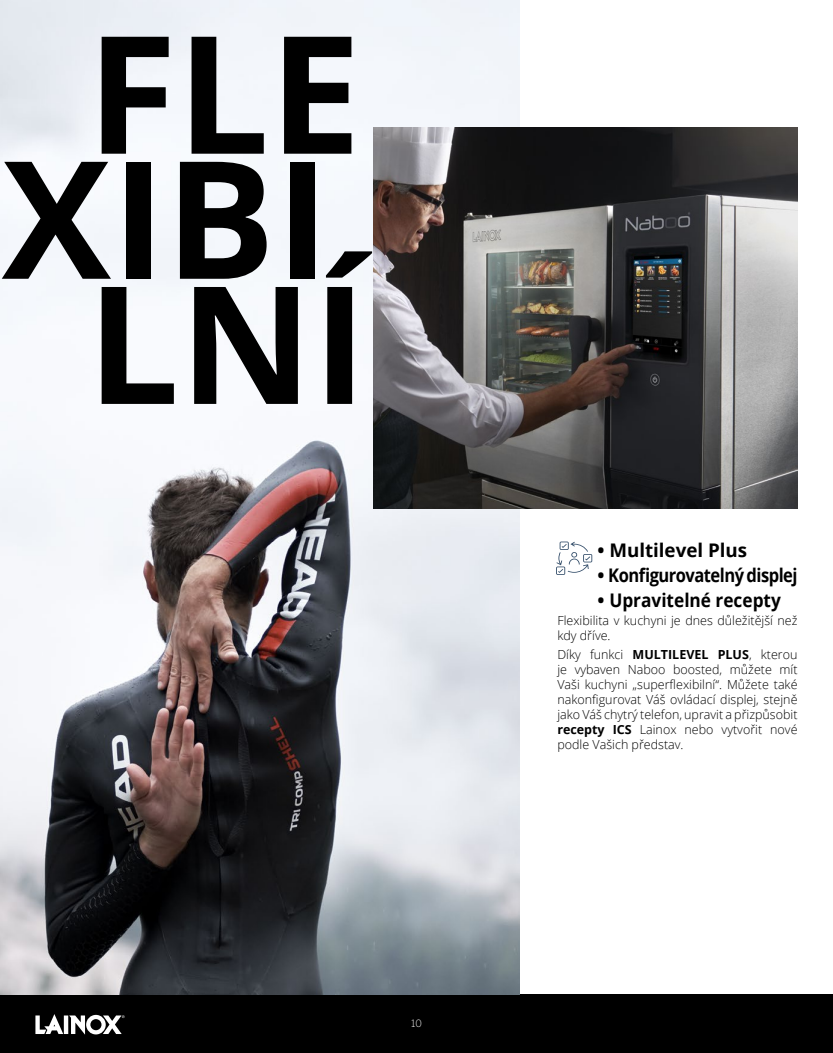
<style>
.page{position:relative;width:833px;height:1053px;background:#fff}
.page>*{position:absolute;margin:0;border:0;box-sizing:border-box;transform-origin:0 0}
.t1{font:700 163.75px/125px "Open Sans";color:#000;text-align:center}
.t2{font:700 18.75px "Open Sans";color:#000}
.t3{font:700 18.75px "Open Sans";letter-spacing:-.03em;color:#000}
.t4{font:300 12.5px/15px "Open Sans";color:#000}
.t5{font:300 10px "Benton Sans";color:#fff}
.s1{font-weight:700}
</style>
<div class="page">
<div style="left:0;top:994px;width:833px;height:58px;background:#000"></div>
<img style="left:0;top:0;width:520px;height:994px">
<svg style="left:556px;top:541px;width:36px;height:34px"></svg>
<img style="left:373px;top:127px;width:424px;height:381px">
<svg style="left:35px;top:1014px;width:28px;height:19px"></svg>
<hr style="left:64px;top:1015px;width:4px;height:18px;background:#fff">
<svg style="left:69px;top:1014px;width:56px;height:20px"></svg>
<h1 class="t1" style="left:2px;top:28px;width:366px">FLE<br>XIBI<br>LNÍ</h1>
<p class="t5" style="left:411px;top:1017px;width:12px">10</p>
<h2 class="t2" style="left:597px;top:536px;width:151px">• Multilevel Plus</h2>
<h2 class="t3" style="left:597px;top:561px;width:202px">• Konfigurovatelný displej</h2>
<h2 class="t2" style="left:597px;top:586px;width:185px">• Upravitelné recepty</h2>
<p class="t4" style="left:557px;top:613px;width:242px">Flexibilita v kuchyni je dnes důležitější než kdy dříve.</p>
<p class="t4" style="left:557px;top:646px;width:242px;text-align:justify">Díky funkci <span class="s1">MULTILEVEL PLUS</span>, kterou je vybaven Naboo boosted, můžete mít Vaši kuchyni „superflexibilní“. Můžete také nakonfigurovat Váš ovládací displej, stejně jako Váš chytrý telefon, upravit a přizpůsobit <span class="s1">recepty ICS</span> Lainox nebo vytvořit nové podle Vašich představ.</p>
</div>
